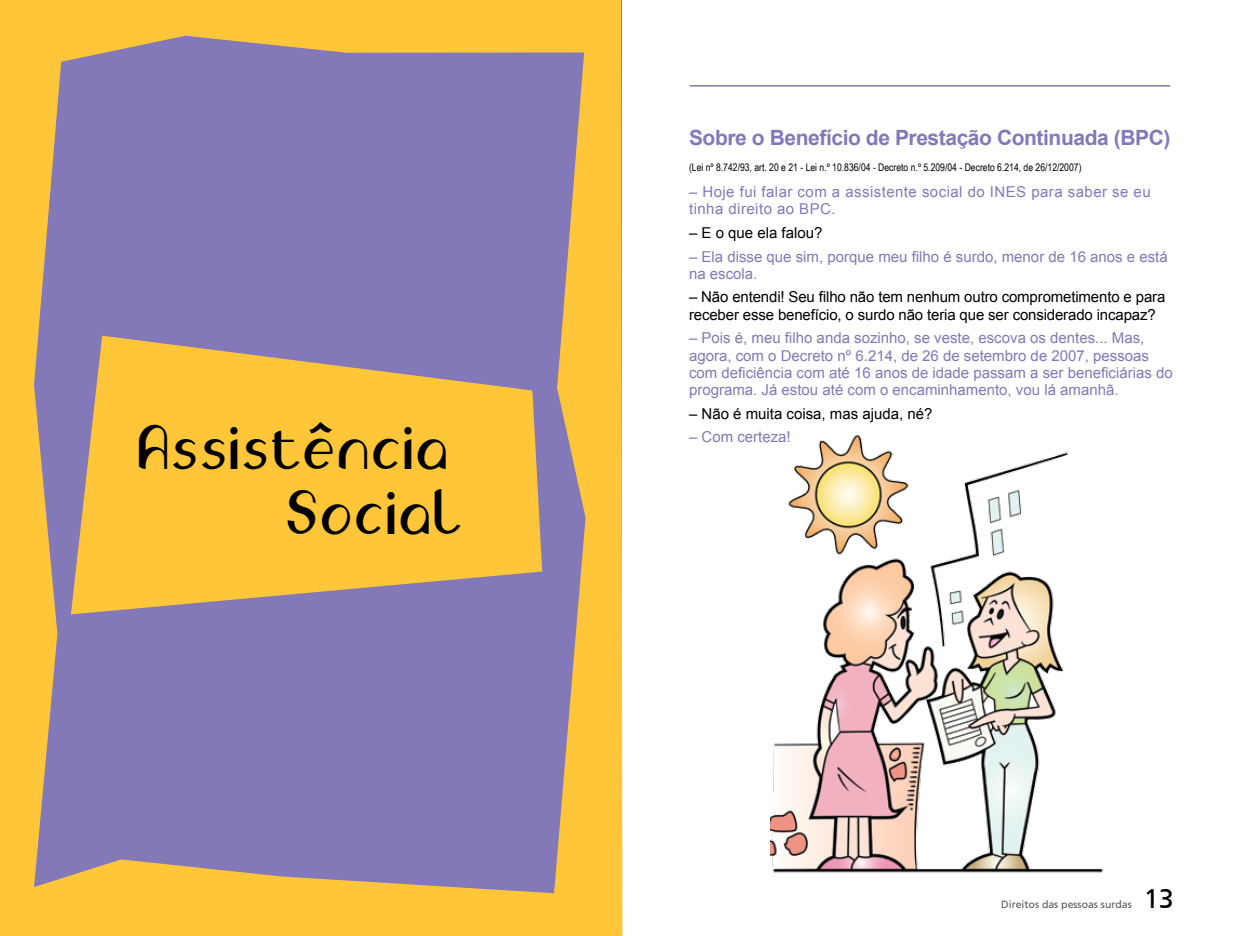
<style>
.page{position:relative;width:1242px;height:936px;background:#fff}
.page>*{position:absolute;margin:0;border:0;box-sizing:border-box;transform-origin:0 0}
.t1{font:48px/64.5px "Olivia 01";letter-spacing:.03em;color:#000}
.t2{font:27px "Frutiger FC";color:#000}
.t3{font:700 21px "Arial";letter-spacing:-.02em;color:#8378b8}
.t4{font:15px/17.2px "Arial";color:#8378b8}
.t5{font:15px/17.2px "Arial";letter-spacing:-.01em;color:#000}
.t6{font:15px/17.2px "Arial";letter-spacing:.03em;color:#8378b8}
.t7{font:10.5px "Arial Narrow";color:#000}
.t8{font:10.5px "Frutiger FC";color:#58595b}
</style>
<div class="page">
<div style="left:601px;top:0;width:21px;height:935px;background:#ffc63a"></div>
<svg style="left:0;top:0;width:601px;height:935px;background:#b69884"></svg>
<hr style="left:689px;top:85px;width:481px;height:2px;background:#8378b8">
<img style="left:770px;top:434px;width:334px;height:439px">
<h1 class="t1" style="left:288px;top:420px;width:179px;text-indent:-149px">Assistencia<br>Social</h1>
<h3 class="t3" style="left:689px;top:124px;width:483px">Sobre o Benefício de Prestação Continuada (BPC)</h3>
<p class="t7" style="left:689px;top:160px;width:394px">(Lei nº 8.742/93, art. 20 e 21 - Lei n.º 10.836/04 - Decreto n.º 5.209/04 - Decreto 6.214, de 26/12/2007)</p>
<p class="t6" style="left:689px;top:183px;width:463px">– Hoje fui falar com a assistente social do INES para saber se eu tinha direito ao BPC.</p>
<p class="t5" style="left:689px;top:224px;width:135px">– E o que ela falou?</p>
<p class="t4" style="left:689px;top:248px;width:480px">– Ela disse que sim, porque meu filho é surdo, menor de 16 anos e está na escola.</p>
<p class="t5" style="left:689px;top:289px;width:478px">– Não entendi! Seu filho não tem nenhum outro comprometimento e para receber esse benefício, o surdo não teria que ser considerado incapaz?</p>
<p class="t4" style="left:689px;top:329px;width:485px">– Pois é, meu filho anda sozinho, se veste, escova os dentes... Mas, agora, com o Decreto nº 6.214, de 26 de setembro de 2007, pessoas com deficiência com até 16 anos de idade passam a ser beneficiárias do programa. Já estou até com o encaminhamento, vou lá amanhã.</p>
<p class="t5" style="left:689px;top:405px;width:245px">– Não é muita coisa, mas ajuda, né?</p>
<p class="t4" style="left:689px;top:428px;width:103px">– Com certeza!</p>
<p class="t8" style="left:1001px;top:898px;width:132px">Direitos das pessoas surdas</p>
<h2 class="t2" style="left:1144px;top:882px;width:32px">13</h2>
</div>
